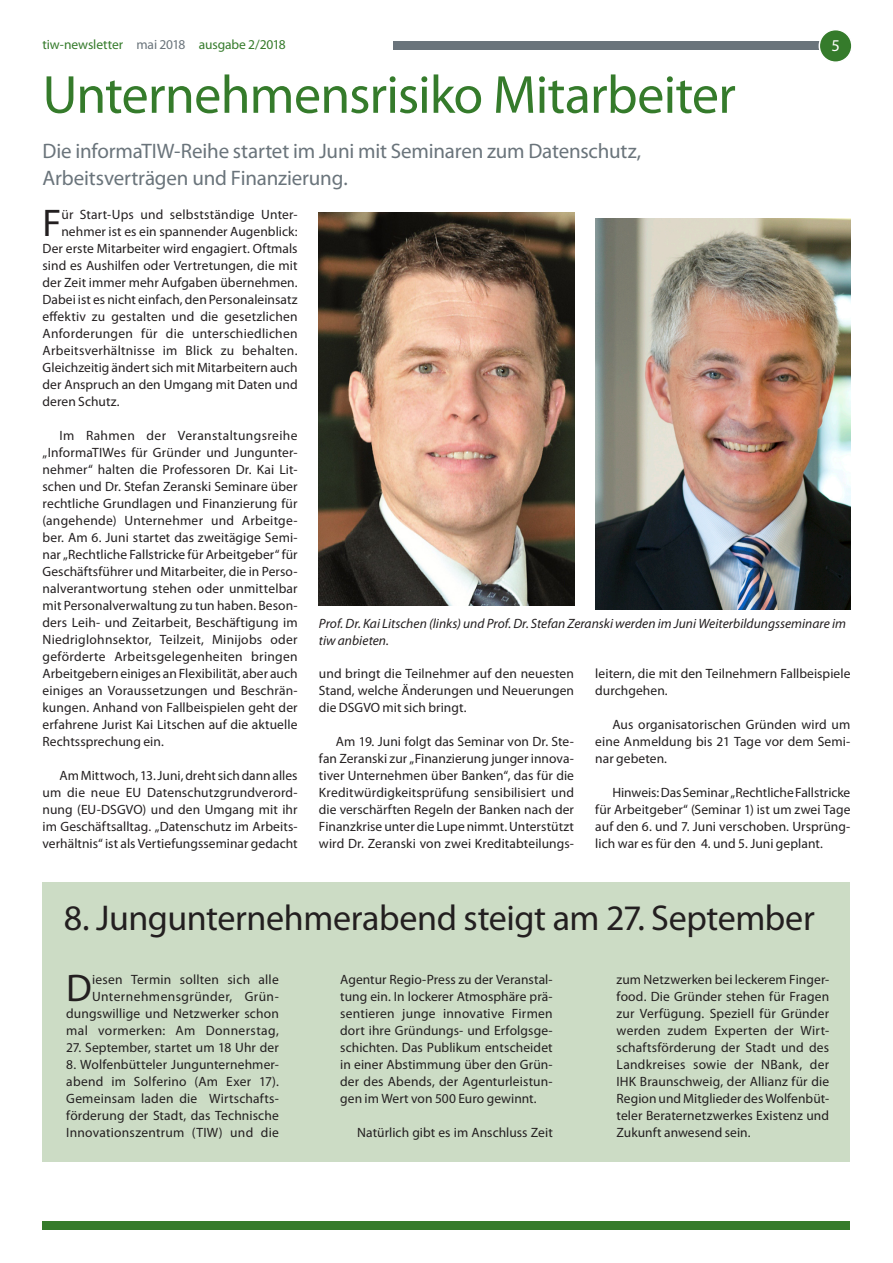
<style>
.page{position:relative;width:893px;height:1263px;background:#fff}
.page>*{position:absolute;margin:0;border:0;box-sizing:border-box;transform-origin:0 0}
.Headline_36_38{font:54px "Myriad Pro";letter-spacing:-.015em;color:#357b2b}
.Vorspann{font:38.7px "Myriad Pro";color:#231f20}
.Headline_24_26{font:36px "Myriad Pro";letter-spacing:-.01em;color:#231f20}
.Sub-Headline_14_18{font:21px/27px "Myriad Pro";letter-spacing:-.01em;color:#6a747b}
.t1{font:16.5px "Myriad Pro";color:#fff}
.Vorspann-2{font:13.5px/17px "Myriad Pro";letter-spacing:.005em;color:#231f20;text-align:justify}
.Vorspann-3{font:13.5px/17px "Myriad Pro";letter-spacing:.025em;color:#231f20;text-align:right}
.BU{font:italic 13.5px/17px "Myriad Pro";color:#231f20}
.t2{font:13.5px "Myriad Pro";letter-spacing:-.01em;color:#357b2b}
.s1{color:#6a747b}
</style>
<div class="page">
<div style="left:394px;top:41px;width:429px;height:9px;background:#6a747b"></div>
<div style="left:43px;top:1221px;width:807px;height:9px;background:#357b2b"></div>
<div style="left:819px;top:30px;width:33px;height:32px;background:#357b2b;border-radius:50%"></div>
<div style="left:819px;top:29px;width:34px;height:34px;border:2px solid #fff;border-radius:50%"></div>
<div style="left:43px;top:882px;width:807px;height:279px;background:#ccdcc5"></div>
<img style="left:319px;top:213px;width:255px;height:392px">
<img style="left:595px;top:219px;width:255px;height:391px">
<p class="t2" style="left:43px;top:37px;width:245px">tiw-newsletter <span class="s1">mai 2018</span> ausgabe 2/2018</p>
<p class="t1" style="left:831px;top:35px;width:10px">5</p>
<p class="Headline_36_38" style="left:43px;top:61px;width:695px">Unternehmensrisiko Mitarbeiter</p>
<p class="Sub-Headline_14_18" style="left:43px;top:137px;width:600px">Die informaTIW-Reihe startet im Juni mit Seminaren zum Datenschutz,<br>Arbeitsverträgen und Finanzierung.</p>
<p class="Vorspann" style="left:43px;top:199px;width:20px">F</p>
<p class="Vorspann-2" style="left:61px;top:205px;width:238px">ür Start-Ups und selbstständige Unter-</p>
<p class="Vorspann-2" style="left:61px;top:222px;width:238px">nehmer ist es ein spannender Augenblick:</p>
<p class="Vorspann-2" style="left:43px;top:239px;width:257px">Der erste Mitarbeiter wird engagiert. Oftmals</p>
<p class="Vorspann-2" style="left:43px;top:256px;width:257px">sind es Aushilfen oder Vertretungen, die mit</p>
<p class="Vorspann-2" style="left:43px;top:273px;width:257px">der Zeit immer mehr Aufgaben übernehmen.</p>
<p class="Vorspann-2" style="left:43px;top:290px;width:257px">Dabei ist es nicht einfach, den Personaleinsatz</p>
<p class="Vorspann-2" style="left:43px;top:307px;width:257px">effektiv zu gestalten und die gesetzlichen</p>
<p class="Vorspann-2" style="left:43px;top:324px;width:257px">Anforderungen für die unterschiedlichen</p>
<p class="Vorspann-2" style="left:43px;top:341px;width:257px">Arbeitsverhältnisse im Blick zu behalten.</p>
<p class="Vorspann-2" style="left:43px;top:358px;width:257px">Gleichzeitig ändert sich mit Mitarbeitern auch</p>
<p class="Vorspann-2" style="left:43px;top:375px;width:257px">der Anspruch an den Umgang mit Daten und</p>
<p class="Vorspann-2" style="left:43px;top:392px;width:79px">deren Schutz.</p>
<p class="Vorspann-2" style="left:43px;top:426px;width:257px;text-indent:17px">Im Rahmen der Veranstaltungsreihe „InformaTIWes für Gründer und Jungunter&shy;nehmer“ halten die Professoren Dr. Kai Lit&shy;schen und Dr. Stefan Zeranski Seminare über rechtliche Grundlagen und Finanzierung für (angehende) Unternehmer und Arbeitge&shy;ber. Am 6. Juni startet das zweitägige Semi&shy;nar „Rechtliche Fallstricke für Arbeitgeber“ für Geschäftsführer und Mitarbeiter, die in Perso&shy;nalverantwortung stehen oder unmittelbar mit Personalverwaltung zu tun haben. Beson&shy;ders Leih- und Zeitarbeit, Beschäftigung im Niedriglohnsektor, Teilzeit, Minijobs oder geförderte Arbeitsgelegenheiten bringen Arbeitgebern einiges an Flexibilität, aber auch einiges an Voraussetzungen und Beschrän&shy;kungen. Anhand von Fallbeispielen geht der erfahrene Jurist Kai Litschen auf die aktuelle Rechtssprechung ein.</p>
<p class="Vorspann-2" style="left:43px;top:767px;width:257px;text-indent:17px">Am Mittwoch, 13. Juni, dreht sich dann alles um die neue EU Datenschutzgrundverord&shy;nung (EU-DSGVO) und den Umgang mit ihr im Geschäftsalltag. „Datenschutz im Arbeits&shy;verhältnis“ ist als Vertiefungsseminar gedacht</p>
<p class="BU" style="left:319px;top:615px;width:529px">Prof. Dr. Kai Litschen (links) und Prof. Dr. Stefan Zeranski werden im Juni Weiterbildungsseminare im tiw anbieten.</p>
<p class="Vorspann-2" style="left:319px;top:665px;width:257px">und bringt die Teilnehmer auf den neuesten Stand, welche Änderungen und Neuerungen die DSGVO mit sich bringt.</p>
<p class="Vorspann-2" style="left:319px;top:733px;width:257px;text-indent:17px">Am 19. Juni folgt das Seminar von Dr. Ste&shy;fan Zeranski zur „Finanzierung junger innova&shy;tiver Unternehmen über Banken“, das für die Kreditwürdigkeitsprüfung sensibilisiert und die verschärften Regeln der Banken nach der Finanzkrise unter die Lupe nimmt. Unterstützt wird Dr. Zeranski von zwei Kreditabteilungs-</p>
<p class="Vorspann-2" style="left:595px;top:665px;width:257px">leitern, die mit den Teilnehmern Fallbeispiele durchgehen.</p>
<p class="Vorspann-2" style="left:595px;top:716px;width:257px;text-indent:17px">Aus organisatorischen Gründen wird um eine Anmeldung bis 21 Tage vor dem Semi&shy;nar gebeten.</p>
<p class="Vorspann-2" style="left:595px;top:784px;width:257px;text-indent:17px">Hinweis: Das Seminar „Rechtliche Fallstricke für Arbeitgeber“ (Seminar 1) ist um zwei Tage auf den 6. und 7. Juni verschoben. Ursprüng&shy;lich war es für den 4. und 5. Juni geplant.</p>
<p class="Headline_24_26" style="left:64px;top:896px;width:752px">8. Jungunternehmerabend steigt am 27. September</p>
<p class="Vorspann" style="left:66px;top:964px;width:27px">D</p>
<p class="Vorspann-3" style="left:66px;top:971px;width:214px">iesen Termin sollten sich alle<br>Unternehmensgründer, Grün&shy;dungswillige und Netzwerker schon mal vormerken: Am Donnerstag,</p>
<p class="Vorspann-2" style="left:66px;top:1039px;width:214px">27. September, startet um 18 Uhr der</p>
<p class="Vorspann-2" style="left:66px;top:1056px;width:214px">8. Wolfenbütteler Jungunternehmer&shy;abend im Solferino (Am Exer 17).<br>Gemeinsam laden die Wirtschafts&shy;förderung der Stadt, das Technische Innovationszentrum (TIW) und die</p>
<p class="Vorspann-2" style="left:340px;top:971px;width:214px">Agentur Regio-Press zu der Veranstal&shy;tung ein. In lockerer Atmosphäre prä&shy;sentieren junge innovative Firmen dort ihre Gründungs- und Erfolgsge&shy;schichten. Das Publikum entscheidet in einer Abstimmung über den Grün&shy;der des Abends, der Agenturleistun&shy;gen im Wert von 500 Euro gewinnt.</p>
<p class="Vorspann-2" style="left:357px;top:1124px;width:197px">Natürlich gibt es im Anschluss Zeit</p>
<p class="Vorspann-2" style="left:617px;top:971px;width:214px">zum Netzwerken bei leckerem Finger&shy;food. Die Gründer stehen für Fragen zur Verfügung. Speziell für Gründer werden zudem Experten der Wirt&shy;schaftsförderung der Stadt und des Landkreises sowie der NBank, der IHK Braunschweig, der Allianz für die Region und Mitglieder des Wolfenbüt&shy;teler Beraternetzwerkes Existenz und Zukunft anwesend sein.</p>
</div>
